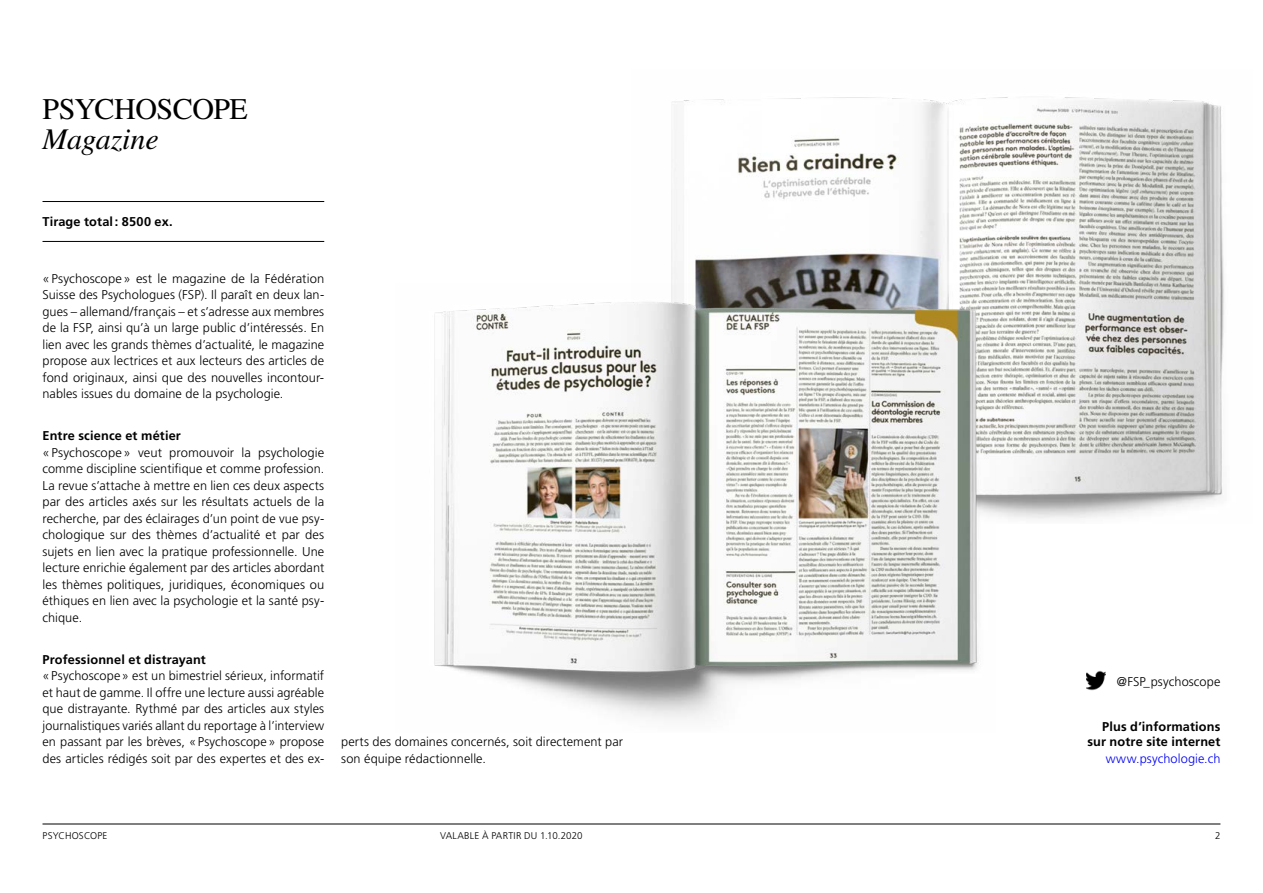
<style>
.page{position:relative;width:1263px;height:893px;background:#fff}
.page>*{position:absolute;margin:0;border:0;box-sizing:border-box;transform-origin:0 0}
.t1{font:30px "Times LT Std";letter-spacing:-.02em;color:#000}
.t2{font:italic 30px "Times LT Std";letter-spacing:-.01em;color:#000}
.t3{font:300 12.75px/16.5px "Frutiger LT Std";letter-spacing:.005em;color:#000;text-align:justify}
.t4{font:700 12.75px/15.3px "Frutiger LT Std";letter-spacing:.01em;color:#000;text-align:right}
.t5{font:300 12.75px "Frutiger LT Std";letter-spacing:.01em;color:#0000f6}
.t6{font:300 9.75px "Frutiger LT Std";color:#000}
.t7{font:300 9.75px "Frutiger LT Std";letter-spacing:.02em;color:#000}
</style>
<div class="page">
<hr style="left:43px;top:824px;width:1177px;height:1px;background:#000">
<hr style="left:43px;top:201px;width:281px;height:1px;background:#000">
<hr style="left:43px;top:241px;width:281px;height:1px;background:#000">
<img style="left:671px;top:97px;width:553px;height:422px">
<img style="left:434px;top:283px;width:561px;height:436px">
<img style="left:1086px;top:671px;width:20px;height:20px">
<h1 class="t1" style="left:43px;top:92px;width:207px">PSYCHOSCOPE</h1>
<h1 class="t2" style="left:43px;top:122px;width:118px">Magazine</h1>
<p class="t4" style="left:43px;top:214px;width:132px">Tirage total: 8500 ex.</p>
<p class="t3" style="left:43px;top:270px;width:283px">«Psychoscope» est le magazine de la Fédération Suisse des Psychologues (FSP). Il paraît en deux lan&shy;gues – allemand/français – et s’adresse aux membres de la FSP, ainsi qu’à un large public d’intéressés. En lien avec les grands thèmes d’actualité, le magazine propose aux lectrices et aux lecteurs des articles de fond originaux, ainsi que des nouvelles incontour&shy;nables issues du domaine de la psychologie.</p>
<p class="t4" style="left:43px;top:428px;width:140px">Entre science et métier</p>
<p class="t3" style="left:43px;top:444px;width:283px">«Psychoscope» veut promouvoir la psychologie comme discipline scientifique et comme profession.<br>La revue s’attache à mettre en lien ces deux aspects par des articles axés sur les résultats actuels de la recherche, par des éclairages d’un point de vue psy&shy;chologique sur des thèmes d’actualité et par des sujets en lien avec la pratique professionnelle. Une lecture enrichie également par des articles abordant les thèmes politiques, juridiques, économiques ou éthiques en lien avec la psychologie et la santé psy&shy;chique.</p>
<p class="t4" style="left:43px;top:652px;width:165px">Professionnel et distrayant</p>
<p class="t3" style="left:43px;top:668px;width:283px">«Psychoscope» est un bimestriel sérieux, informatif et haut de gamme. Il offre une lecture aussi agréable que distrayante. Rythmé par des articles aux styles journalistiques variés allant du reportage à l’interview en passant par les brèves, «Psychoscope» propose des articles rédigés soit par des expertes et des ex-</p>
<p class="t3" style="left:341px;top:734px;width:283px">perts des domaines concernés, soit directement par son équipe rédactionnelle.</p>
<p class="t3" style="left:1117px;top:673px;width:105px">@FSP_psychoscope</p>
<p class="t4" style="left:1087px;top:719px;width:134px">Plus d’informations sur notre site internet</p>
<p class="t5" style="left:1106px;top:751px;width:116px">www.psychologie.ch</p>
<p class="t7" style="left:43px;top:830px;width:66px">PSYCHOSCOPE</p>
<p class="t6" style="left:440px;top:830px;width:13px">Valable</p>
<p class="t6" style="left:482px;top:830px;width:16px">à partir</p>
<p class="t6" style="left:524px;top:830px;width:60px">du 1.10.2020</p>
<p class="t6" style="left:1215px;top:830px;width:7px">2</p>
</div>
